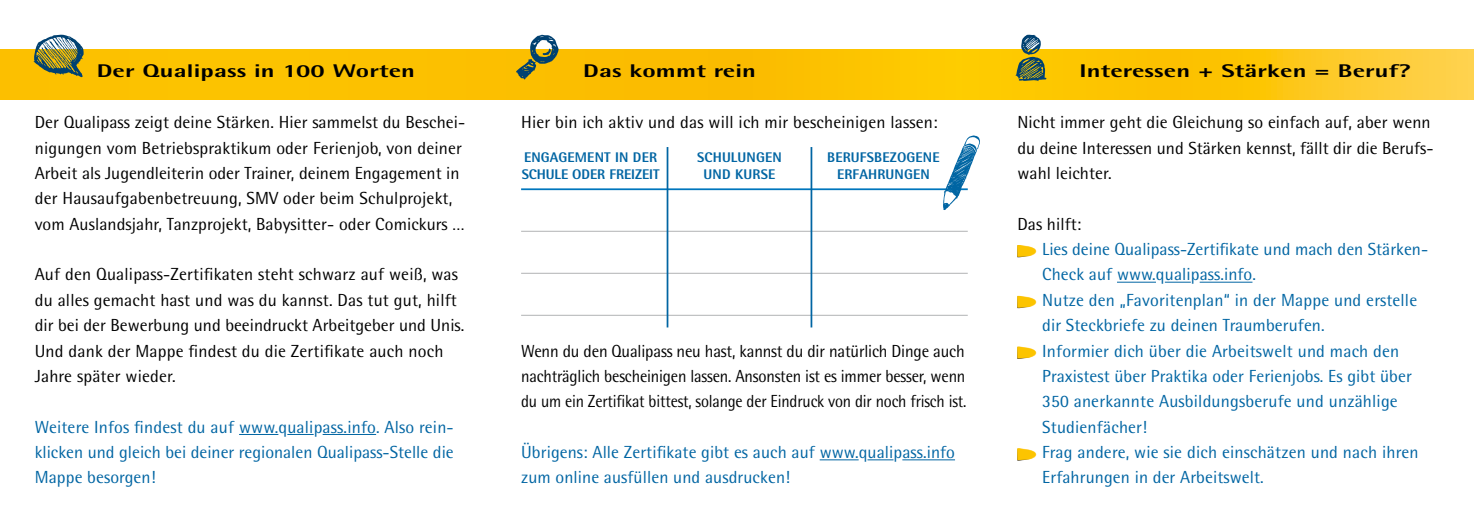
<style>
.page{position:relative;width:1474px;height:521px;background:#fff}
.page>*{position:absolute;margin:0;border:0;box-sizing:border-box;transform-origin:0 0}
.t1{font:800 18.38px "Rotis Semi Sans Std";letter-spacing:.005em;color:#000;scale:1.4 1}
.t2{font:17.5px/25.4px "Rotis Semi Sans Std";letter-spacing:.005em;color:#000}
.t3{font:17.5px/25.4px "Rotis Semi Sans Std";letter-spacing:.005em;color:#0065a3}
.t4{font:17.5px/25.4px "Rotis Semi Sans Std";letter-spacing:.005em;color:#000;text-align:justify;scale:.95 1}
.t5{font:800 14px/16.8px "Rotis Semi Sans Std";letter-spacing:.01em;color:#0065a3;text-align:right}
</style>
<div class="page">
<svg style="left:241px;top:50px;width:1232px;height:49px;background:#fcc308"></svg>
<div style="left:0;top:50px;width:241px;height:49px;background:#fcc200"></div>
<svg style="left:516px;top:35px;width:43px;height:44px"></svg>
<svg style="left:34px;top:34px;width:50px;height:43px"></svg>
<svg style="left:1015px;top:34px;width:31px;height:47px"></svg>
<svg style="left:1017px;top:245px;width:19px;height:12px"></svg>
<svg style="left:1017px;top:296px;width:19px;height:12px"></svg>
<svg style="left:1017px;top:347px;width:19px;height:12px"></svg>
<svg style="left:1017px;top:448px;width:19px;height:12px"></svg>
<hr style="left:521px;top:188px;width:446px;height:2px;background:#0076bd">
<hr style="left:521px;top:231px;width:446px;height:1px;background:#b1b3b4">
<hr style="left:521px;top:273px;width:446px;height:1px;background:#b1b3b4">
<hr style="left:521px;top:315px;width:446px;height:1px;background:#b1b3b4">
<hr style="left:666px;top:147px;width:2px;height:180px;background:#0065a3">
<hr style="left:810px;top:147px;width:2px;height:180px;background:#0065a3">
<svg style="left:942px;top:135px;width:38px;height:75px"></svg>
<hr style="left:239px;top:434px;width:39px;height:1px;background:#0065a3">
<svg style="left:287px;top:434px;width:27px;height:1px"></svg>
<hr style="left:322px;top:434px;width:54px;height:1px;background:#0065a3">
<hr style="left:819px;top:459px;width:39px;height:1px;background:#0065a3">
<svg style="left:867px;top:459px;width:26px;height:1px"></svg>
<hr style="left:902px;top:459px;width:53px;height:1px;background:#0065a3">
<hr style="left:1116px;top:282px;width:39px;height:1px;background:#0065a3">
<svg style="left:1164px;top:282px;width:26px;height:1px"></svg>
<hr style="left:1199px;top:282px;width:53px;height:1px;background:#0065a3">
<p class="t1" style="left:97px;top:59px;width:229px">DER QUALIPASS IN 100 WORTEN</p>
<p class="t2" style="left:35px;top:110px;width:432px">Der Qualipass zeigt deine Stärken. Hier sammelst du Beschei&shy;nigungen vom Betriebspraktikum oder Ferienjob, von deiner Arbeit als Jugendleiterin oder Trainer, deinem Engagement in der Hausaufgabenbetreuung, SMV oder beim Schulprojekt, vom Auslandsjahr, Tanzprojekt, Babysitter- oder Comickurs …</p>
<p class="t2" style="left:35px;top:262px;width:431px">Auf den Qualipass-Zertifikaten steht schwarz auf weiß, was du alles gemacht hast und was du kannst. Das tut gut, hilft dir bei der Bewerbung und beeindruckt Arbeitgeber und Unis.<br>Und dank der Mappe findest du die Zertifikate auch noch Jahre später wieder.</p>
<p class="t3" style="left:35px;top:414px;width:420px;text-align:justify">Weitere Infos findest du auf www.qualipass.info. Also rein&shy;klicken und gleich bei deiner regionalen Qualipass-Stelle die Mappe besorgen!</p>
<p class="t1" style="left:583px;top:59px;width:125px">DAS KOMMT REIN</p>
<p class="t2" style="left:521px;top:110px;width:418px">Hier bin ich aktiv und das will ich mir bescheinigen lassen:</p>
<p class="t5" style="left:521px;top:149px;width:138px">MENT IN DER<br>SCHULE ODER FREIZEIT</p>
<p class="t5" style="left:697px;top:149px;width:86px;text-align:center">SCHULUNGEN<br>UND KURSE</p>
<p class="t5" style="left:827px;top:149px;width:41px">BERUFSBEZ</p>
<p class="t5" style="left:524px;top:149px;width:27px">ENGAGE</p>
<p class="t5" style="left:837px;top:149px;width:103px;text-align:left;text-indent:60px">OGENE<br>ERFAH RUNGEN</p>
<p class="t4" style="left:521px;top:338px;width:470px">Wenn du den Qualipass neu hast, kannst du dir natürlich Dinge auch nachträglich bescheinigen lassen. Ansonsten ist es immer besser, wenn du um ein Zertifikat bittest, solange der Eindruck von dir noch frisch ist.</p>
<p class="t3" style="left:521px;top:439px;width:435px">Übrigens: Alle Zertifikate gibt es auch auf www.qualipass.info zum online ausfüllen und ausdrucken!</p>
<p class="t1" style="left:1079px;top:59px;width:238px">INTERESSEN + STÄRKEN = BERUF?</p>
<p class="t2" style="left:1017px;top:110px;width:418px">Nicht immer geht die Gleichung so einfach auf, aber wenn du deine Interessen und Stärken kennst, fällt dir die Berufs&shy;wahl leichter.</p>
<p class="t2" style="left:1017px;top:211px;width:66px">Das hilft:</p>
<p class="t3" style="left:1042px;top:236px;width:387px">Lies deine Qualipass-Zertifikate und mach den Stärken-Check auf www.qualipass.info.<br>Nutze den „Favoritenplan“ in der Mappe und erstelle dir Steckbriefe zu deinen Traumberufen.<br>Informier dich über die Arbeitswelt und mach den Praxistest über Praktika oder Ferienjobs. Es gibt über 350 anerkannte Ausbildungsberufe und unzählige Studienfächer!<br>Frag andere, wie sie dich einschätzen und nach ihren Erfahrungen in der Arbeitswelt.</p>
</div>
